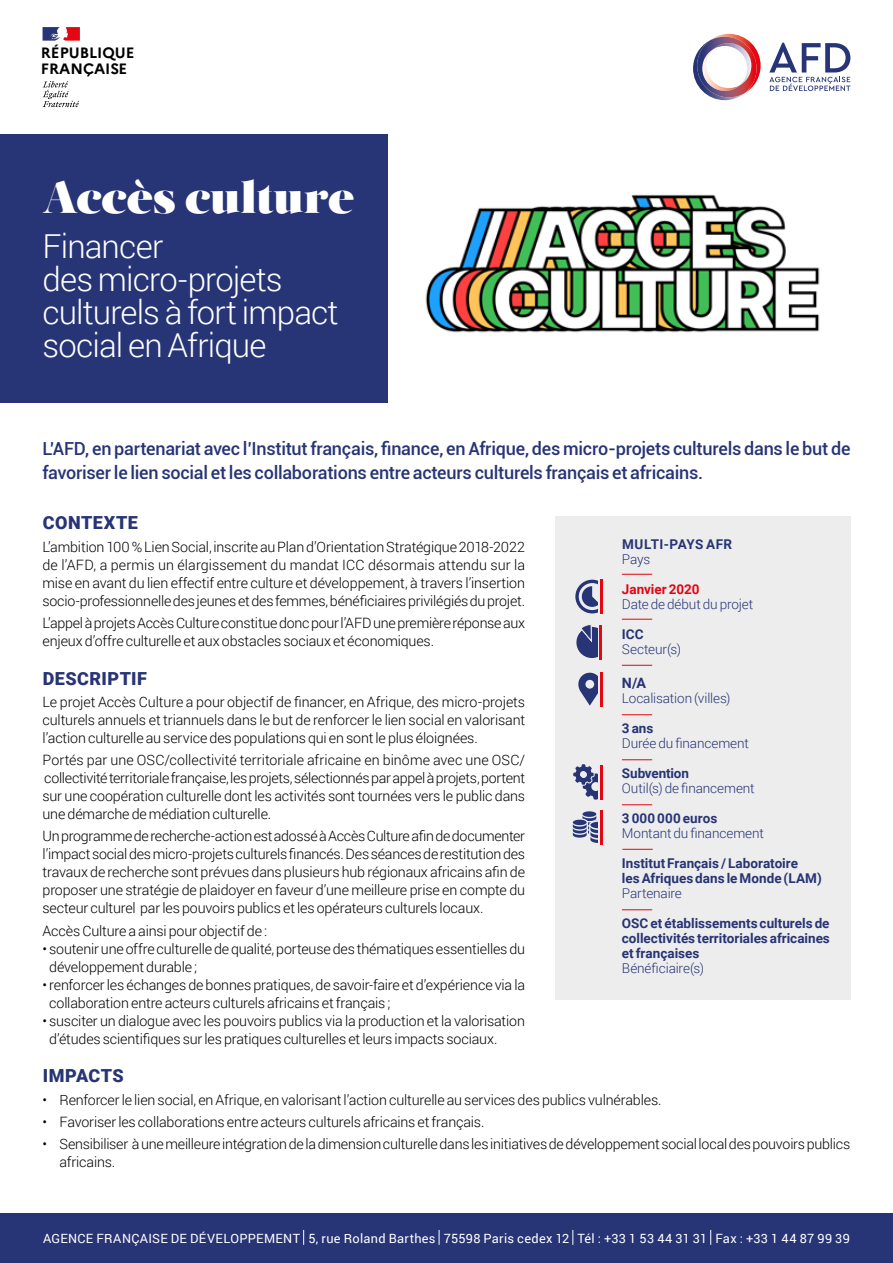
<style>
.page{position:relative;width:893px;height:1263px;background:#fff}
.page>*{position:absolute;margin:0;border:0;box-sizing:border-box;transform-origin:0 0}
.t1{font:45px "Salome";letter-spacing:-.01em;color:#fff}
.t2{font:300 33px/33px "Roboto";letter-spacing:-.025em;color:#fff}
.t3{font:500 18px/24px "Roboto";letter-spacing:-.015em;color:#273475}
.t4{font:900 18px "Roboto";letter-spacing:.025em;color:#273475}
.t5{font:700 15px "Marianne";color:#000}
.t6{font:300 14.25px/18px "Roboto";letter-spacing:-.01em;color:#000}
.t7{font:700 14.25px "Roboto";color:#273475}
.t8{font:700 13.5px/15px "Roboto";color:#273475}
.t9{font:300 13.5px "Roboto";letter-spacing:-.01em;color:#273475}
.t10{font:700 13.5px "Roboto";letter-spacing:.03em;color:#273475}
.t11{font:700 13.5px "Roboto";color:#e30613}
.t12{font:12.75px "Roboto";letter-spacing:.025em;color:#fff}
</style>
<div class="page">
<svg style="left:43px;top:27px;width:37px;height:14px"></svg>
<svg style="left:43px;top:81px;width:36px;height:26px"></svg>
<svg style="left:693px;top:34px;width:68px;height:66px"></svg>
<img style="left:697px;top:37px;width:59px;height:60px">
<svg style="left:769px;top:43px;width:81px;height:48px"></svg>
<img style="left:425px;top:194px;width:395px;height:139px">
<div style="left:0;top:134px;width:388px;height:269px;background:#273475"></div>
<div style="left:555px;top:516px;width:295px;height:483px;background:#ededed"></div>
<hr style="left:622px;top:574px;width:30px;height:1px;background:#e30613">
<hr style="left:622px;top:619px;width:30px;height:1px;background:#e30613">
<hr style="left:622px;top:665px;width:30px;height:1px;background:#e30613">
<hr style="left:622px;top:714px;width:30px;height:1px;background:#e30613">
<hr style="left:622px;top:759px;width:30px;height:1px;background:#e30613">
<hr style="left:622px;top:804px;width:30px;height:1px;background:#e30613">
<hr style="left:622px;top:909px;width:30px;height:1px;background:#e30613">
<svg style="left:576px;top:624px;width:26px;height:36px"></svg>
<div style="left:598px;top:625px;width:11px;height:34px;background:#ededed"></div>
<hr style="left:600px;top:625px;width:2px;height:34px;background:#e30613">
<svg style="left:578px;top:673px;width:20px;height:33px"></svg>
<hr style="left:600px;top:673px;width:2px;height:34px;background:#e30613">
<div style="left:575px;top:580px;width:34px;height:33px;border:3px solid #273475;border-radius:50%"></div>
<svg style="left:582px;top:586px;width:16px;height:21px"></svg>
<div style="left:598px;top:579px;width:12px;height:35px;background:#ededed"></div>
<hr style="left:600px;top:579px;width:2px;height:35px;background:#e30613">
<svg style="left:573px;top:764px;width:25px;height:35px"></svg>
<hr style="left:600px;top:765px;width:2px;height:34px;background:#e30613">
<svg style="left:573px;top:811px;width:25px;height:32px"></svg>
<hr style="left:600px;top:810px;width:2px;height:35px;background:#e30613">
<div style="left:0;top:1213px;width:893px;height:50px;background:#273475"></div>
<svg style="left:303px;top:1230px;width:1px;height:15px"></svg>
<svg style="left:439px;top:1230px;width:1px;height:15px"></svg>
<svg style="left:572px;top:1230px;width:1px;height:15px"></svg>
<svg style="left:710px;top:1230px;width:1px;height:15px"></svg>
<hr style="left:622px;top:849px;width:31px;height:1px;background:#e30613">
<p class="t5" style="left:41px;top:44px;width:95px">RÉPUBLIQUE</p>
<p class="t5" style="left:41px;top:59px;width:88px">FRANÇAISE</p>
<h1 class="t1" style="left:43px;top:168px;width:314px">Accès culture</h1>
<h2 class="t2" style="left:43px;top:229px;width:297px">Financer<br>des micro-projets culturels à fort impact social en Afrique</h2>
<p class="t3" style="left:43px;top:436px;width:809px">L’AFD, en partenariat avec l’Institut français, finance, en Afrique, des micro-projets culturels dans le but de favoriser le lien social et les collaborations entre acteurs culturels français et africains.</p>
<p class="t4" style="left:43px;top:510px;width:96px">CONTEXTE</p>
<p class="t6" style="left:43px;top:537px;width:484px;text-align:justify">L’ambition 100 % Lien Social, inscrite au Plan d’Orientation Stratégique 2018-2022 de l’AFD, a permis un élargissement du mandat ICC désormais attendu sur la mise en avant du lien effectif entre culture et développement, à travers l’insertion socio-professionnelle des jeunes et des femmes, bénéficiaires privilégiés du projet.</p>
<p class="t6" style="left:43px;top:613px;width:484px">L’appel à projets Accès Culture constitue donc pour l’AFD une première réponse aux enjeux d’offre culturelle et aux obstacles sociaux et économiques.</p>
<p class="t4" style="left:43px;top:665px;width:106px">DESCRIPTIF</p>
<p class="t6" style="left:43px;top:692px;width:484px;text-align:justify">Le projet Accès Culture a pour objectif de financer, en Afrique, des micro-projets culturels annuels et triannuels dans le but de renforcer le lien social en valorisant l’action culturelle au service des populations qui en sont le plus éloignées.</p>
<p class="t6" style="left:43px;top:750px;width:484px;text-align:justify">Portés par une OSC/collectivité territoriale africaine en binôme avec une OSC/ collectivité territoriale française, les projets, sélectionnés par appel à projets, portent sur une coopération culturelle dont les activités sont tournées vers le public dans une démarche de médiation culturelle.</p>
<p class="t6" style="left:43px;top:827px;width:484px;text-align:justify">Un programme de recherche-action est adossé à Accès Culture afin de documenter l’impact social des micro-projets culturels financés. Des séances de restitution des travaux de recherche sont prévues dans plusieurs hub régionaux africains afin de proposer une stratégie de plaidoyer en faveur d’une meilleure prise en compte du secteur culturel par les pouvoirs publics et les opérateurs culturels locaux.</p>
<p class="t6" style="left:43px;top:921px;width:226px">Accès Culture a ainsi pour objectif de :</p>
<p class="t6" style="left:49px;top:939px;width:477px;text-indent:-7px">• soutenir une offre culturelle de qualité, porteuse des thématiques essentielles du développement durable ;</p>
<p class="t6" style="left:49px;top:975px;width:477px;text-indent:-7px">• renforcer les échanges de bonnes pratiques, de savoir-faire et d’expérience via la collaboration entre acteurs culturels africains et français ;</p>
<p class="t6" style="left:49px;top:1011px;width:477px;text-indent:-7px">• susciter un dialogue avec les pouvoirs publics via la production et la valorisation d’études scientifiques sur les pratiques culturelles et leurs impacts sociaux.</p>
<p class="t4" style="left:43px;top:1063px;width:82px">IMPACTS</p>
<p class="t6" style="left:43px;top:1090px;width:621px">• Renforcer le lien social, en Afrique, en valorisant l’action culturelle au services des publics vulnérables.</p>
<p class="t6" style="left:43px;top:1112px;width:443px">• Favoriser les collaborations entre acteurs culturels africains et français.</p>
<p class="t6" style="left:60px;top:1134px;width:792px;text-indent:-17px">• Sensibiliser à une meilleure intégration de la dimension culturelle dans les initiatives de développement social local des pouvoirs publics africains.</p>
<p class="t10" style="left:622px;top:534px;width:112px">MULTI-PAYS AFR</p>
<p class="t9" style="left:622px;top:550px;width:30px">Pays</p>
<p class="t11" style="left:622px;top:579px;width:79px">Janvier 2020</p>
<p class="t9" style="left:622px;top:595px;width:133px">Date de début du projet</p>
<p class="t8" style="left:622px;top:626px;width:23px">ICC</p>
<p class="t9" style="left:622px;top:640px;width:61px">Secteur(s)</p>
<p class="t7" style="left:622px;top:673px;width:26px">N/A</p>
<p class="t9" style="left:622px;top:689px;width:110px">Localisation (villes)</p>
<p class="t8" style="left:622px;top:720px;width:33px">3 ans</p>
<p class="t9" style="left:622px;top:734px;width:128px">Durée du financement</p>
<p class="t8" style="left:622px;top:765px;width:69px">Subvention</p>
<p class="t9" style="left:622px;top:779px;width:134px">Outil(s) de financement</p>
<p class="t8" style="left:622px;top:810px;width:97px">3 000 000 euros</p>
<p class="t9" style="left:622px;top:824px;width:144px">Montant du financement</p>
<p class="t8" style="left:622px;top:855px;width:201px">Institut Français / Laboratoire<br>les Afriques dans le Monde (LAM)</p>
<p class="t9" style="left:622px;top:884px;width:62px">Partenaire</p>
<p class="t8" style="left:622px;top:915px;width:209px;text-align:justify">OSC et établissements culturels de collectivités territoriales africaines et françaises</p>
<p class="t9" style="left:622px;top:959px;width:84px">Bénéficiaire(s)</p>
<p class="t12" style="left:43px;top:1229px;width:808px">AGENCE FRANÇAISE DE DÉVELOPPEMENT 5, rue Roland Barthes 75598 Paris cedex 12 Tél : +33 1 53 44 31 31 Fax : +33 1 44 87 99 39</p>
</div>
